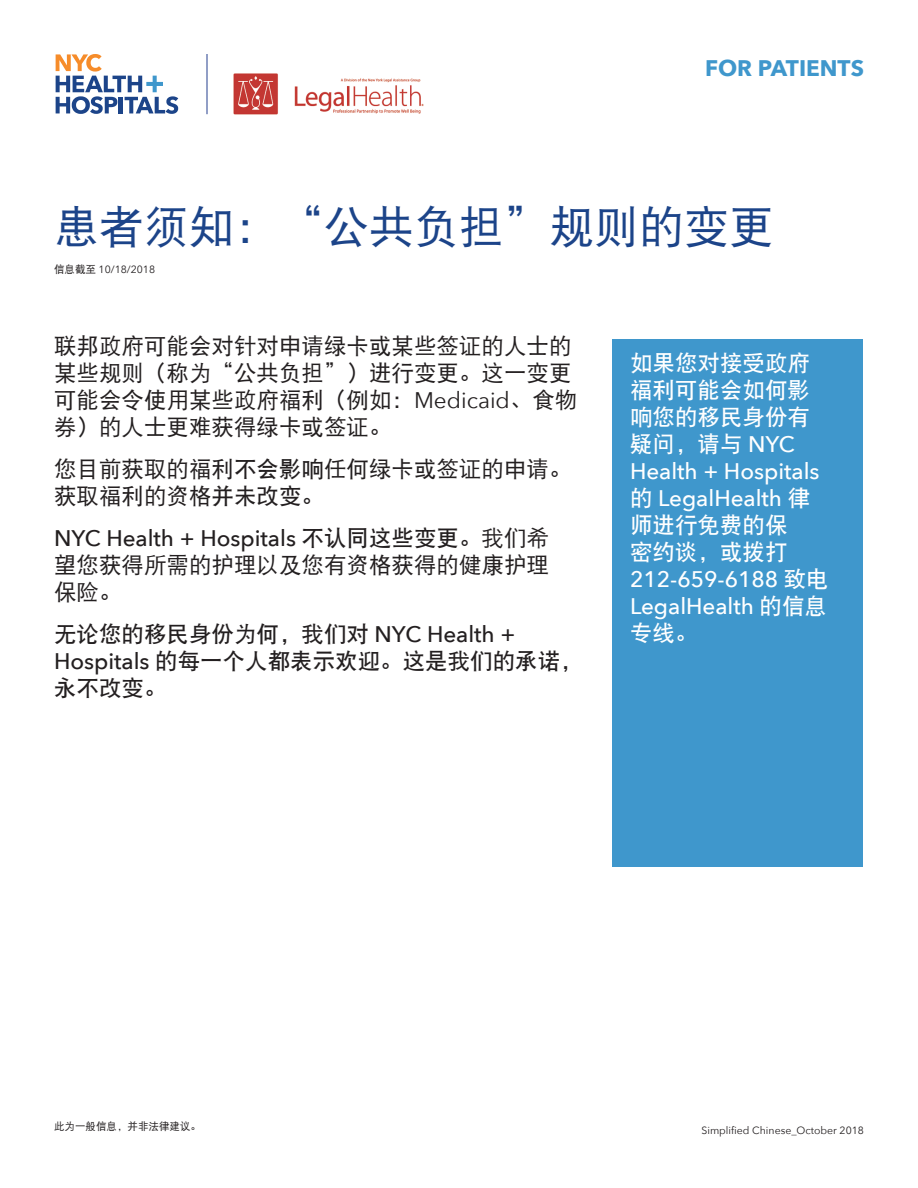
<style>
.page{position:relative;width:918px;height:1188px;background:#fff}
.page>*{position:absolute;margin:0;border:0;box-sizing:border-box;transform-origin:0 0}
.t1{font:45px "DFP Hei W5";color:#1c4489}
.t2{font:22.5px/27px "DFP Hei W5";color:#231f20}
.t3{font:22.5px/27px "DFP Hei W7";color:#231f20}
.t4{font:500 22.5px/27px "Avenir Next";color:#fff}
.t5{font:22.5px/27px "DFP Hei W7";color:#fff;text-align:justify}
.t6{font:500 22.5px "Avenir Next";color:#231f20}
.t7{font:700 22.5px "Avenir Next";color:#3f97cc}
.t8{font:10.5px "Avenir Next";color:#231f20}
.t9{font:10.5px "DFP Hei W5";color:#231f20}
.s1{font-family:"DFP Hei W5"}
.s2{font-family:"Avenir Next"}
.s3{font-family:"DFP Hei W7"}
.s4{font-family:"DFP Hei W7";font-weight:400}
.s5{font-family:"DFP Hei W5";font-weight:400}
.s6{font-family:"Avenir Next";font-weight:500}
</style>
<div class="page">
<div style="left:612px;top:339px;width:250px;height:528px;background:#3f97cc"></div>
<svg style="left:56px;top:54px;width:122px;height:60px"></svg>
<img style="left:233px;top:74px;width:190px;height:40px">
<hr style="left:207px;top:54px;width:1px;height:60px;background:#253f8e">
<p class="t7" style="left:705px;top:49px;width:160px">FOR PATIENTS</p>
<h1 class="t1" style="left:54px;top:204px;width:721px">患者须知：“公共负担”规则的变更</h1>
<p class="t8" style="left:54px;top:260px;width:103px"><span class="s1">信息截至</span> 10/18/2018</p>
<p class="t2" style="left:54px;top:332px;width:525px">联邦政府可能会对针对申请绿卡或某些签证的人士的某些规则（称为“公共负担”）进行变更。这一变更可能会令使用某些政府福利（例如：<span class="s2">Medicaid</span>、食物券）的人士更难获得绿卡或签证。</p>
<p class="t2" style="left:54px;top:455px;width:519px">您目前获取的福利<span class="s3">不会影响</span>任何绿卡或签证的申请。获取福利的资格<span class="s3">并未改变。</span></p>
<p class="t6" style="left:54px;top:519px;width:497px">NYC Health + Hospitals <span class="s4">不认同这些变更。</span><span class="s5">我们希</span></p>
<p class="t2" style="left:54px;top:551px;width:496px">望您获得所需的护理以及您有资格获得的健康护理保险。</p>
<p class="t3" style="left:54px;top:620px;width:530px">无论您的移民身份为何，我们对 <span class="s6">NYC Health +<br>Hospitals</span> 的每一个人都表示欢迎。这是我们的承诺，永不改变。</p>
<p class="t5" style="left:630px;top:350px;width:181px">如果您对接受政府福利可能会如何影响您的移民身份有疑问，请与 <span class="s6">NYC</span></p>
<p class="t4" style="left:630px;top:457px;width:191px">Health + Hospitals<span class="s4">的</span> LegalHealth <span class="s4">律</span></p>
<p class="t5" style="left:630px;top:512px;width:159px">师进行免费的保密约谈，或拨打</p>
<p class="t4" style="left:630px;top:565px;width:200px">212‑659-6188 <span class="s4">致电<br></span>LegalHealth <span class="s4">的信息</span></p>
<p class="t5" style="left:630px;top:620px;width:69px">专线。</p>
<p class="t9" style="left:54px;top:1121px;width:148px">此为一般信息，并非法律建议。</p>
<p class="t8" style="left:702px;top:1121px;width:164px">Simplified Chinese_October 2018</p>
</div>
